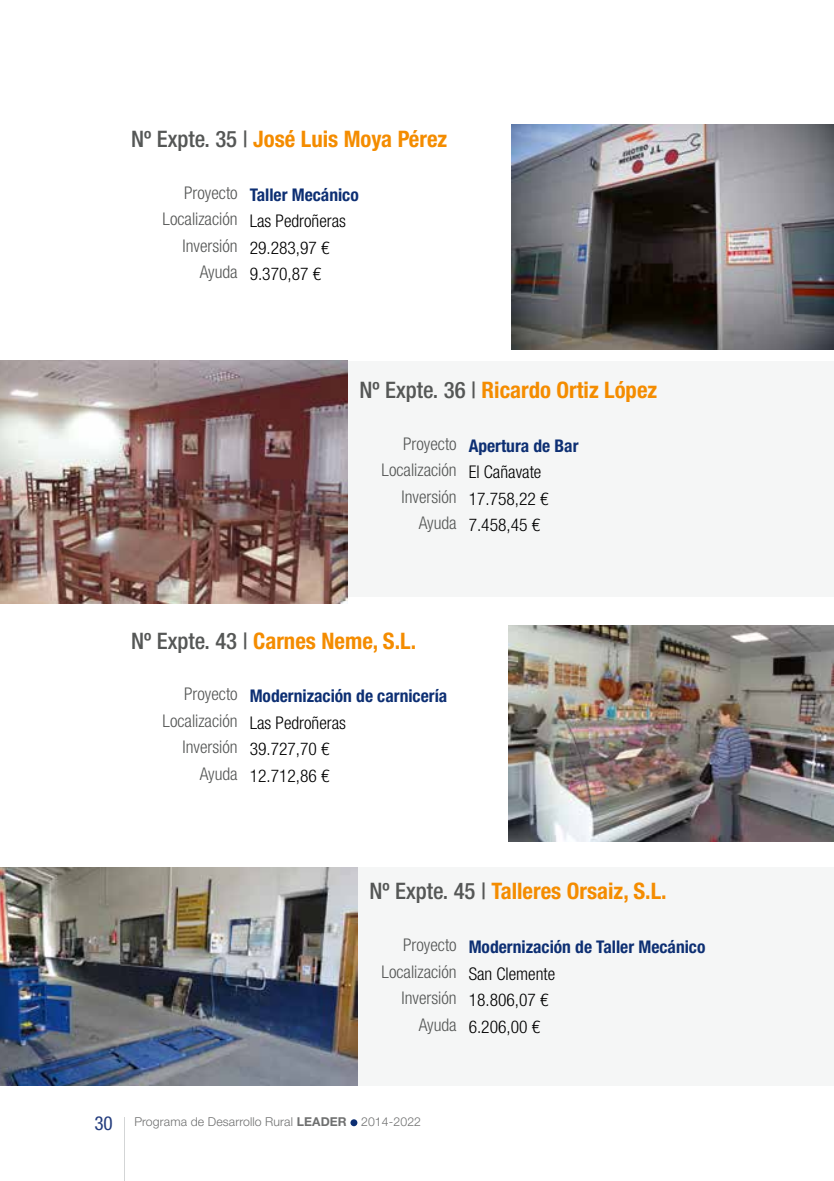
<style>
.page{position:relative;width:834px;height:1181px;background:#fff}
.page>*{position:absolute;margin:0;border:0;box-sizing:border-box;transform-origin:0 0}
.t1{font:700 condensed 22.75px "Helvetica Neue LT Pro";color:#f48c00}
.t2{font:300 condensed 17.5px/26.4px "Helvetica Neue LT Pro";color:#000;text-align:center}
.t3{font:700 condensed 17.5px/24.5px "Helvetica Neue LT Pro";color:#0d2f73}
.t4{font:300 condensed 17.5px/24.5px "Helvetica Neue LT Pro";color:#555756}
.t5{font:300 12.25px "Helvetica Neue LT Pro";letter-spacing:.01em;color:#6f7070}
.s1{font-weight:500;color:#555756}
.s2{font-weight:300;color:#555756}
.s3{color:#555756}
.s4{font-weight:700;color:#0d2f73}
.s5{color:#000}
.s6{font-weight:300;color:#000}
.s7{font-weight:400;font-stretch:condensed;font-size:19.25px;color:#233c7d}
.s8{font-weight:700}
</style>
<div class="page">
<div style="left:0;top:360px;width:833px;height:236px;background:#f5f6f6"></div>
<div style="left:0;top:867px;width:833px;height:218px;background:#f5f6f6"></div>
<hr style="left:124px;top:1117px;width:1px;height:64px;background:#d3d5d6">
<div style="left:350px;top:1119px;width:7px;height:7px;background:#0d2f73;border-radius:50%"></div>
<img style="left:508px;top:625px;width:325px;height:217px">
<img style="left:0;top:867px;width:358px;height:218px">
<img style="left:511px;top:124px;width:322px;height:226px">
<img style="left:0;top:360px;width:347px;height:244px">
<h1 class="t1" style="left:131px;top:125px;width:317px"><span class="s1">Nº Expte. 35 |</span> José Luis Moya Pérez</h1>
<p class="t3" style="left:184px;top:182px;width:176px"><span class="s2">Proyecto</span> Taller Mecánico</p>
<p class="t2" style="left:162px;top:208px;width:185px"><span class="s3">Localización</span> Las Pedroñeras</p>
<p class="t2" style="left:182px;top:234px;width:148px"><span class="s3">Inversión</span> 29.283,97 €</p>
<p class="t2" style="left:200px;top:261px;width:123px"><span class="s3">Ayuda</span> 9.370,87 €</p>
<h1 class="t1" style="left:359px;top:376px;width:299px"><span class="s1">Nº Expte. 36 |</span> Ricardo Ortiz López</h1>
<p class="t4" style="left:381px;top:433px;width:198px;text-indent:22px">Proyecto <span class="s4">Apertura de Bar<br></span>Localización <span class="s5">El Cañavate</span></p>
<p class="t2" style="left:401px;top:485px;width:148px"><span class="s3">Inversión</span> 17.758,22 €<br><span class="s3">Ayuda</span> 7.458,45 €</p>
<h1 class="t1" style="left:131px;top:627px;width:286px"><span class="s1">Nº Expte. 43 |</span> Carnes Neme, S.L.</h1>
<p class="t3" style="left:184px;top:683px;width:264px"><span class="s2">Proyecto</span> Modernización de carnicería</p>
<p class="t2" style="left:162px;top:709px;width:185px"><span class="s3">Localización</span> Las Pedroñeras</p>
<p class="t2" style="left:182px;top:736px;width:148px"><span class="s3">Inversión</span> 39.727,70 €</p>
<p class="t2" style="left:200px;top:762px;width:131px"><span class="s3">Ayuda</span> 12.712,86 €</p>
<h1 class="t1" style="left:369px;top:877px;width:299px"><span class="s1">Nº Expte. 45 |</span> Talleres Orsaiz, S.L.</h1>
<p class="t3" style="left:381px;top:934px;width:325px;text-indent:22px"><span class="s2">Proyecto</span> Modernización de Taller Mecánico<br><span class="s2">Localización</span> <span class="s6">San Clemente</span></p>
<p class="t2" style="left:401px;top:986px;width:148px"><span class="s3">Inversión</span> 18.806,07 €<br><span class="s3">Ayuda</span> 6.206,00 €</p>
<p class="t5" style="left:94px;top:1114px;width:328px"><span class="s7">30</span> Programa de Desarrollo Rural <span class="s8">LEADER</span> 2014-2022</p>
</div>
